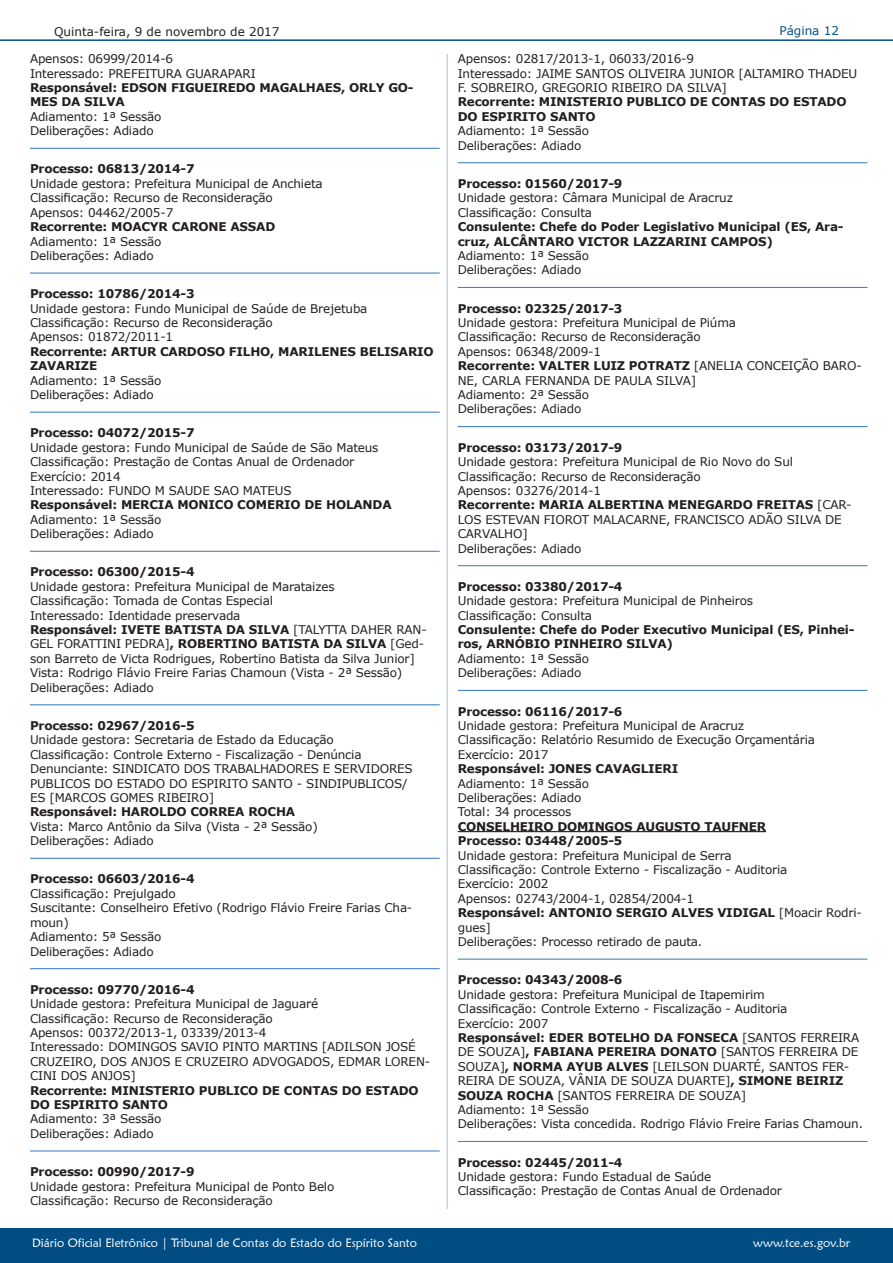
<style>
.page{position:relative;width:893px;height:1263px;background:#fff}
.page>*{position:absolute;margin:0;border:0;box-sizing:border-box;transform-origin:0 0}
.t1{font:12px/14.4px "Verdana";letter-spacing:-.015em;color:#231f20}
.t2{font:700 12px/14.4px "Verdana";letter-spacing:-.015em;color:#231f20}
.t3{font:12px "Maiandra GD";color:#fff}
.t4{font:12px "Verdana";color:#024e84}
.s1{font-weight:700}
</style>
<div class="page">
<div style="left:0;top:1229px;width:893px;height:34px;background:#024e84"></div>
<hr style="left:0;top:39px;width:893px;height:2px;background:#024e84">
<hr style="left:446px;top:54px;width:2px;height:1155px;background:#c3d2e8">
<hr style="left:30px;top:148px;width:410px;height:1px;background:#4786c4">
<hr style="left:30px;top:272px;width:410px;height:2px;background:#4786c4">
<hr style="left:30px;top:412px;width:410px;height:1px;background:#4786c4">
<hr style="left:30px;top:551px;width:410px;height:1px;background:#4786c4">
<hr style="left:30px;top:704px;width:410px;height:1px;background:#4786c4">
<hr style="left:30px;top:858px;width:410px;height:1px;background:#4786c4">
<hr style="left:30px;top:968px;width:410px;height:1px;background:#4786c4">
<hr style="left:30px;top:1150px;width:410px;height:1px;background:#4786c4">
<hr style="left:458px;top:831px;width:308px;height:1px;background:#292d2f">
<hr style="left:458px;top:162px;width:409px;height:1px;background:#4786c4">
<hr style="left:458px;top:287px;width:409px;height:1px;background:#4786c4">
<hr style="left:458px;top:426px;width:409px;height:1px;background:#4786c4">
<hr style="left:458px;top:565px;width:409px;height:1px;background:#4786c4">
<hr style="left:458px;top:690px;width:409px;height:1px;background:#4786c4">
<hr style="left:458px;top:958px;width:409px;height:2px;background:#4786c4">
<hr style="left:458px;top:1141px;width:409px;height:1px;background:#4786c4">
<p class="t1" style="left:54px;top:24px;width:227px">Quinta-feira, 9 de novembro de 2017</p>
<p class="t1" style="left:30px;top:51px;width:227px">Apensos: 06999/2014-6<br>Interessado: PREFEITURA GUARAPARI</p>
<p class="t2" style="left:30px;top:80px;width:385px">Responsável: EDSON FIGUEIREDO MAGALHAES, ORLY GO-<br>MES DA SILVA</p>
<p class="t1" style="left:30px;top:109px;width:133px">Adiamento: 1ª Sessão<br>Deliberações: Adiado</p>
<p class="t2" style="left:30px;top:162px;width:166px">Processo: 06813/2014-7</p>
<p class="t1" style="left:30px;top:176px;width:294px">Unidade gestora: Prefeitura Municipal de Anchieta<br>Classificação: Recurso de Reconsideração<br>Apensos: 04462/2005-7</p>
<p class="t2" style="left:30px;top:219px;width:247px">Recorrente: MOACYR CARONE ASSAD</p>
<p class="t1" style="left:30px;top:234px;width:133px">Adiamento: 1ª Sessão<br>Deliberações: Adiado</p>
<p class="t2" style="left:30px;top:286px;width:166px">Processo: 10786/2014-3</p>
<p class="t1" style="left:30px;top:301px;width:339px">Unidade gestora: Fundo Municipal de Saúde de Brejetuba<br>Classificação: Recurso de Reconsideração<br>Apensos: 01872/2011-1</p>
<p class="t2" style="left:30px;top:344px;width:405px">Recorrente: ARTUR CARDOSO FILHO, MARILENES BELISARIO<br>ZAVARIZE</p>
<p class="t1" style="left:30px;top:373px;width:133px">Adiamento: 1ª Sessão<br>Deliberações: Adiado</p>
<p class="t2" style="left:30px;top:425px;width:166px">Processo: 04072/2015-7</p>
<p class="t1" style="left:30px;top:440px;width:350px">Unidade gestora: Fundo Municipal de Saúde de São Mateus Classificação: Prestação de Contas Anual de Ordenador Exercício: 2014<br>Interessado: FUNDO M SAUDE SAO MATEUS</p>
<p class="t2" style="left:30px;top:497px;width:363px">Responsável: MERCIA MONICO COMERIO DE HOLANDA</p>
<p class="t1" style="left:30px;top:512px;width:133px">Adiamento: 1ª Sessão<br>Deliberações: Adiado</p>
<p class="t2" style="left:30px;top:565px;width:166px">Processo: 06300/2015-4</p>
<p class="t1" style="left:30px;top:579px;width:398px">Unidade gestora: Prefeitura Municipal de Marataizes<br>Classificação: Tomada de Contas Especial<br>Interessado: Identidade preservada<br><span class="s1">Responsável: IVETE BATISTA DA SILVA</span> [TALYTTA DAHER RAN-GEL FORATTINI PEDRA]<span class="s1">, ROBERTINO BATISTA DA SILVA</span> [Ged&shy;son Barreto de Victa Rodrigues, Robertino Batista da Silva Junior] Vista: Rodrigo Flávio Freire Farias Chamoun (Vista - 2ª Sessão)<br>Deliberações: Adiado</p>
<p class="t2" style="left:30px;top:718px;width:166px">Processo: 02967/2016-5</p>
<p class="t1" style="left:30px;top:733px;width:384px">Unidade gestora: Secretaria de Estado da Educação Classificação: Controle Externo - Fiscalização - Denúncia Denunciante: SINDICATO DOS TRABALHADORES E SERVIDORES PUBLICOS DO ESTADO DO ESPIRITO SANTO - SINDIPUBLICOS/ ES [MARCOS GOMES RIBEIRO]</p>
<p class="t2" style="left:30px;top:804px;width:267px">Responsável: HAROLDO CORREA ROCHA</p>
<p class="t1" style="left:30px;top:819px;width:289px">Vista: Marco Antônio da Silva (Vista - 2ª Sessão)<br>Deliberações: Adiado</p>
<p class="t2" style="left:30px;top:872px;width:166px">Processo: 06603/2016-4</p>
<p class="t1" style="left:30px;top:886px;width:384px">Classificação: Prejulgado<br>Suscitante: Conselheiro Efetivo (Rodrigo Flávio Freire Farias Cha&shy;moun)<br>Adiamento: 5ª Sessão<br>Deliberações: Adiado</p>
<p class="t2" style="left:30px;top:982px;width:166px">Processo: 09770/2016-4</p>
<p class="t1" style="left:30px;top:996px;width:402px">Unidade gestora: Prefeitura Municipal de Jaguaré<br>Classificação: Recurso de Reconsideração<br>Apensos: 00372/2013-1, 03339/2013-4<br>Interessado: DOMINGOS SAVIO PINTO MARTINS [ADILSON JOSÉ CRUZEIRO, DOS ANJOS E CRUZEIRO ADVOGADOS, EDMAR LOREN-CINI DOS ANJOS]</p>
<p class="t2" style="left:30px;top:1083px;width:390px">Recorrente: MINISTERIO PUBLICO DE CONTAS DO ESTADO<br>DO ESPIRITO SANTO</p>
<p class="t1" style="left:30px;top:1112px;width:133px">Adiamento: 3ª Sessão<br>Deliberações: Adiado</p>
<p class="t2" style="left:30px;top:1164px;width:166px">Processo: 00990/2017-9</p>
<p class="t1" style="left:30px;top:1179px;width:306px">Unidade gestora: Prefeitura Municipal de Ponto Belo<br>Classificação: Recurso de Reconsideração</p>
<p class="t4" style="left:779px;top:22px;width:61px">Página 12</p>
<p class="t1" style="left:458px;top:51px;width:401px">Apensos: 02817/2013-1, 06033/2016-9<br>Interessado: JAIME SANTOS OLIVEIRA JUNIOR [ALTAMIRO THADEU<br>F. SOBREIRO, GREGORIO RIBEIRO DA SILVA]</p>
<p class="t2" style="left:458px;top:95px;width:390px">Recorrente: MINISTERIO PUBLICO DE CONTAS DO ESTADO<br>DO ESPIRITO SANTO</p>
<p class="t1" style="left:458px;top:123px;width:133px">Adiamento: 1ª Sessão<br>Deliberações: Adiado</p>
<p class="t2" style="left:458px;top:176px;width:166px">Processo: 01560/2017-9</p>
<p class="t1" style="left:458px;top:191px;width:277px">Unidade gestora: Câmara Municipal de Aracruz<br>Classificação: Consulta</p>
<p class="t2" style="left:458px;top:219px;width:387px">Consulente: Chefe do Poder Legislativo Municipal (ES, Ara&shy;cruz, ALCÂNTARO VICTOR LAZZARINI CAMPOS)</p>
<p class="t1" style="left:458px;top:248px;width:133px">Adiamento: 1ª Sessão<br>Deliberações: Adiado</p>
<p class="t2" style="left:458px;top:301px;width:166px">Processo: 02325/2017-3</p>
<p class="t1" style="left:458px;top:315px;width:406px">Unidade gestora: Prefeitura Municipal de Piúma<br>Classificação: Recurso de Reconsideração<br>Apensos: 06348/2009-1<br><span class="s1">Recorrente: VALTER LUIZ POTRATZ</span> [ANELIA CONCEIÇÃO BARO-NE, CARLA FERNANDA DE PAULA SILVA]<br>Adiamento: 2ª Sessão<br>Deliberações: Adiado</p>
<p class="t2" style="left:458px;top:440px;width:166px">Processo: 03173/2017-9</p>
<p class="t1" style="left:458px;top:454px;width:395px">Unidade gestora: Prefeitura Municipal de Rio Novo do Sul Classificação: Recurso de Reconsideração<br>Apensos: 03276/2014-1<br><span class="s1">Recorrente: MARIA ALBERTINA MENEGARDO FREITAS</span> [CAR-LOS ESTEVAN FIOROT MALACARNE, FRANCISCO ADÃO SILVA DE CARVALHO]<br>Deliberações: Adiado</p>
<p class="t2" style="left:458px;top:579px;width:166px">Processo: 03380/2017-4</p>
<p class="t1" style="left:458px;top:593px;width:297px">Unidade gestora: Prefeitura Municipal de Pinheiros<br>Classificação: Consulta</p>
<p class="t2" style="left:458px;top:622px;width:398px">Consulente: Chefe do Poder Executivo Municipal (ES, Pinhei&shy;ros, ARNÓBIO PINHEIRO SILVA)</p>
<p class="t1" style="left:458px;top:651px;width:133px">Adiamento: 1ª Sessão<br>Deliberações: Adiado</p>
<p class="t2" style="left:458px;top:704px;width:166px">Processo: 06116/2017-6</p>
<p class="t1" style="left:458px;top:718px;width:359px">Unidade gestora: Prefeitura Municipal de Aracruz<br>Classificação: Relatório Resumido de Execução Orçamentária<br>Exercício: 2017</p>
<p class="t2" style="left:458px;top:761px;width:222px">Responsável: JONES CAVAGLIERI</p>
<p class="t1" style="left:458px;top:776px;width:133px">Adiamento: 1ª Sessão<br>Deliberações: Adiado<br>Total: 34 processos</p>
<p class="t2" style="left:458px;top:819px;width:310px">CONSELHEIRO DOMINGOS AUGUSTO TAUFNER<br>Processo: 03448/2005-5</p>
<p class="t1" style="left:458px;top:848px;width:406px">Unidade gestora: Prefeitura Municipal de Serra<br>Classificação: Controle Externo - Fiscalização - Auditoria<br>Exercício: 2002<br>Apensos: 02743/2004-1, 02854/2004-1<br><span class="s1">Responsável: ANTONIO SERGIO ALVES VIDIGAL</span> [Moacir Rodri&shy;gues]<br>Deliberações: Processo retirado de pauta.</p>
<p class="t2" style="left:458px;top:972px;width:166px">Processo: 04343/2008-6</p>
<p class="t1" style="left:458px;top:987px;width:407px">Unidade gestora: Prefeitura Municipal de Itapemirim<br>Classificação: Controle Externo - Fiscalização - Auditoria<br>Exercício: 2007<br><span class="s1">Responsável: EDER BOTELHO DA FONSECA</span> [SANTOS FERREIRA DE SOUZA]<span class="s1">, FABIANA PEREIRA DONATO</span> [SANTOS FERREIRA DE SOUZA]<span class="s1">, NORMA AYUB ALVES</span> [LEILSON DUARTÉ, SANTOS FER-REIRA DE SOUZA, VÂNIA DE SOUZA DUARTE]<span class="s1">, SIMONE BEIRIZ SOUZA ROCHA</span> [SANTOS FERREIRA DE SOUZA]<br>Adiamento: 1ª Sessão<br>Deliberações: Vista concedida. Rodrigo Flávio Freire Farias Chamoun.</p>
<p class="t2" style="left:458px;top:1155px;width:166px">Processo: 02445/2011-4</p>
<p class="t1" style="left:458px;top:1169px;width:326px">Unidade gestora: Fundo Estadual de Saúde<br>Classificação: Prestação de Contas Anual de Ordenador</p>
<p class="t3" style="left:32px;top:1235px;width:386px">Diário Oficial Eletrônico | Tribunal de Contas do Estado do Espírito Santo</p>
<p class="t3" style="left:753px;top:1235px;width:98px">www.tce.es.gov.br</p>
</div>
